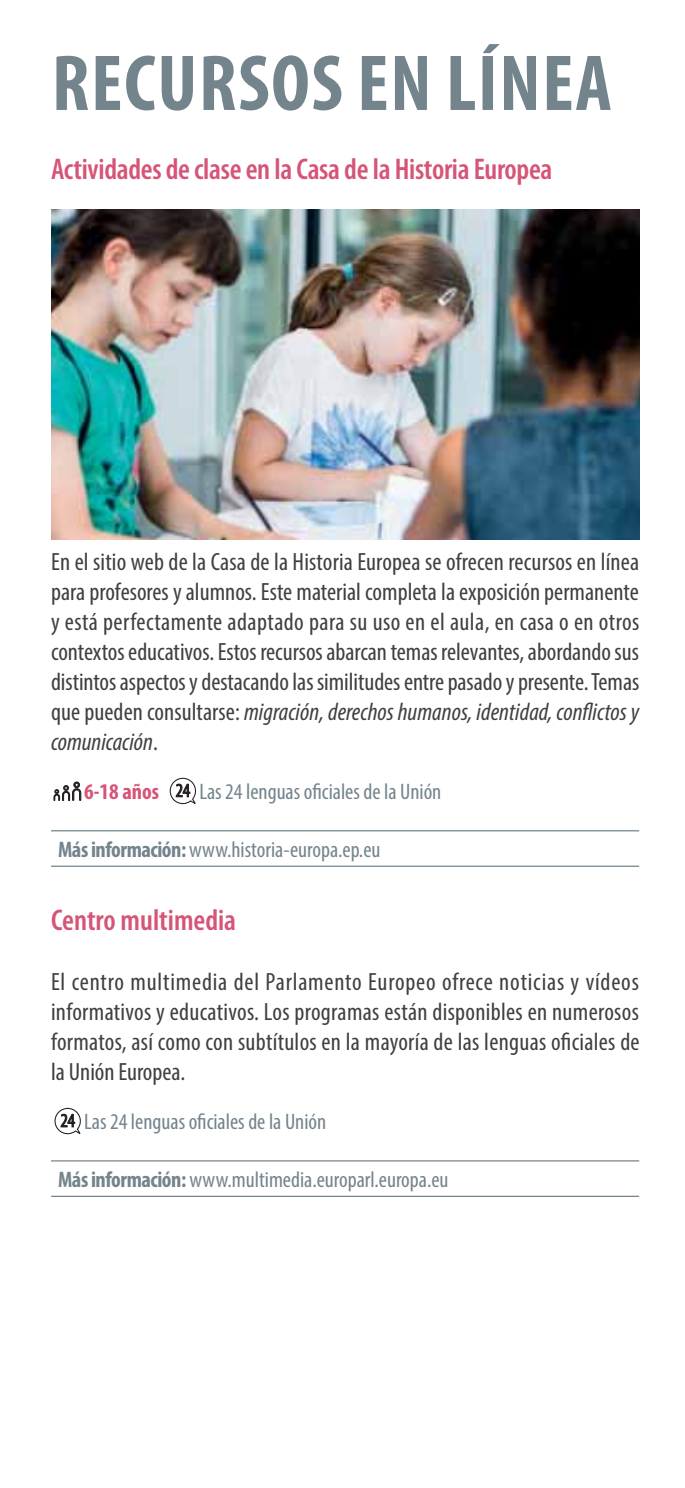
<style>
.page{position:relative;width:685px;height:1488px;background:#fff}
.page>*{position:absolute;margin:0;border:0;box-sizing:border-box;transform-origin:0 0}
.t1{font:700 condensed 80px "Myriad Pro";letter-spacing:.02em;color:#74848d}
.t2{font:600 condensed 30px "Myriad Pro";letter-spacing:-.01em;color:#d65476}
.t3{font:condensed 25px/30px "Myriad Pro";color:#404041;text-align:justify}
.t4{font:condensed 22.5px "Myriad Pro";color:#74848d}
.t5{font:700 condensed 22.5px "Myriad Pro";color:#d65476}
.s1{font-style:italic}
.s2{font-weight:700}
</style>
<div class="page">
<svg style="left:54px;top:782px;width:27px;height:18px"></svg>
<svg style="left:169px;top:777px;width:27px;height:28px"></svg>
<hr style="left:51px;top:830px;width:588px;height:1px;background:#74848d">
<hr style="left:51px;top:865px;width:588px;height:2px;background:#74848d">
<svg style="left:54px;top:1107px;width:27px;height:28px"></svg>
<hr style="left:51px;top:1160px;width:588px;height:1px;background:#74848d">
<hr style="left:51px;top:1195px;width:588px;height:2px;background:#74848d">
<img style="left:51px;top:209px;width:588px;height:330px">
<h1 class="t1" style="left:52px;top:53px;width:562px">RECURSOS EN LÍNEA</h1>
<p class="t2" style="left:51px;top:158px;width:503px">Actividades de clase en la Casa de la Historia Europea</p>
<p class="t3" style="left:51px;top:548px;width:590px">En el sitio web de la Casa de la Historia Europea se ofrecen recursos en línea para profesores y alumnos. Este material completa la exposición permanente y está perfectamente adaptado para su uso en el aula, en casa o en otros contextos educativos. Estos recursos abarcan temas relevantes, abordando sus distintos aspectos y destacando las similitudes entre pasado y presente. Temas que pueden consultarse: <span class="s1">migración, derechos humanos, identidad, conflictos y comunicación</span>.</p>
<p class="t5" style="left:84px;top:783px;width:76px">6-18 años</p>
<p class="t4" style="left:199px;top:783px;width:244px">Las 24 lenguas oficiales de la Unión</p>
<p class="t4" style="left:58px;top:841px;width:324px"><span class="s2">Más información:</span> www.historia-europa.ep.eu</p>
<p class="t2" style="left:51px;top:908px;width:187px">Centro multimedia</p>
<p class="t3" style="left:51px;top:968px;width:590px">El centro multimedia del Parlamento Europeo ofrece noticias y vídeos informativos y educativos. Los programas están disponibles en numerosos formatos, así como con subtítulos en la mayoría de las lenguas oficiales de la Unión Europea.</p>
<p class="t4" style="left:84px;top:1113px;width:244px">Las 24 lenguas oficiales de la Unión</p>
<p class="t4" style="left:58px;top:1171px;width:392px"><span class="s2">Más información:</span> www.multimedia.europarl.europa.eu</p>
</div>
